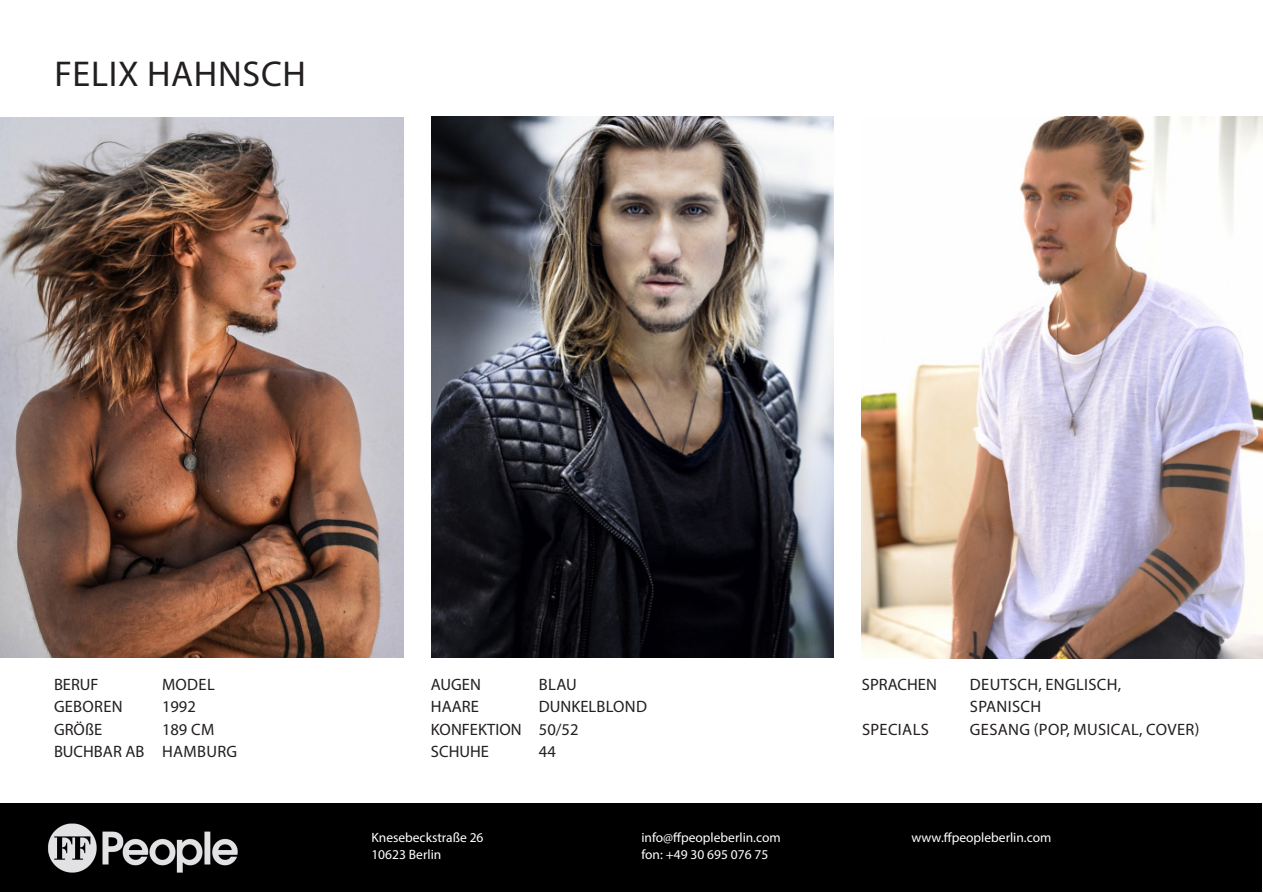
<style>
.page{position:relative;width:1263px;height:893px;background:#fff}
.page>*{position:absolute;margin:0;border:0;box-sizing:border-box;transform-origin:0 0}
.t1{font:36px "Myriad Pro";letter-spacing:.02em;color:#231f20}
.t2{font:16.5px/22.5px "Myriad Pro";letter-spacing:.015em;color:#231f20}
.t3{font:13.5px "Myriad Pro";color:#fff}
</style>
<div class="page">
<div style="left:1px;top:804px;width:1261px;height:88px;background:#000"></div>
<img style="left:48px;top:823px;width:190px;height:50px">
<img style="left:0;top:117px;width:403px;height:541px">
<img style="left:432px;top:116px;width:401px;height:541px">
<img style="left:862px;top:116px;width:401px;height:542px">
<h1 class="t1" style="left:54px;top:52px;width:253px">FELIX HAHNSCH</h1>
<p class="t2" style="left:54px;top:673px;width:46px">BERUF</p>
<p class="t2" style="left:162px;top:673px;width:54px">MODEL</p>
<p class="t2" style="left:54px;top:695px;width:70px">GEBOREN</p>
<p class="t2" style="left:162px;top:695px;width:35px">1992</p>
<p class="t2" style="left:54px;top:718px;width:50px">GRÖßE</p>
<p class="t2" style="left:54px;top:718px;width:185px;text-indent:108px">189 CM<br>BUCHBAR AB HAMBURG</p>
<p class="t2" style="left:431px;top:673px;width:51px">AUGEN</p>
<p class="t2" style="left:539px;top:673px;width:40px">BLAU</p>
<p class="t2" style="left:431px;top:695px;width:49px">HAARE</p>
<p class="t2" style="left:431px;top:695px;width:218px;text-indent:108px">DUNKELBLOND<br>KONFEKTION 50/52<br>SCHUHE</p>
<p class="t2" style="left:539px;top:740px;width:18px">44</p>
<p class="t2" style="left:862px;top:673px;width:77px">SPRACHEN</p>
<p class="t2" style="left:970px;top:673px;width:153px">DEUTSCH, ENGLISCH,<br>SPANISCH</p>
<p class="t2" style="left:862px;top:718px;width:68px">SPECIALS</p>
<p class="t2" style="left:970px;top:718px;width:231px">GESANG (POP, MUSICAL, COVER)</p>
<p class="t3" style="left:371px;top:829px;width:114px">Knesebeckstraße 26</p>
<p class="t3" style="left:641px;top:829px;width:141px">info@ffpeopleberlin.com</p>
<p class="t3" style="left:911px;top:829px;width:141px">www.ffpeopleberlin.com</p>
<p class="t3" style="left:371px;top:846px;width:71px">10623 Berlin</p>
<p class="t3" style="left:641px;top:846px;width:128px">fon: +49 30 695 076 75</p>
</div>
